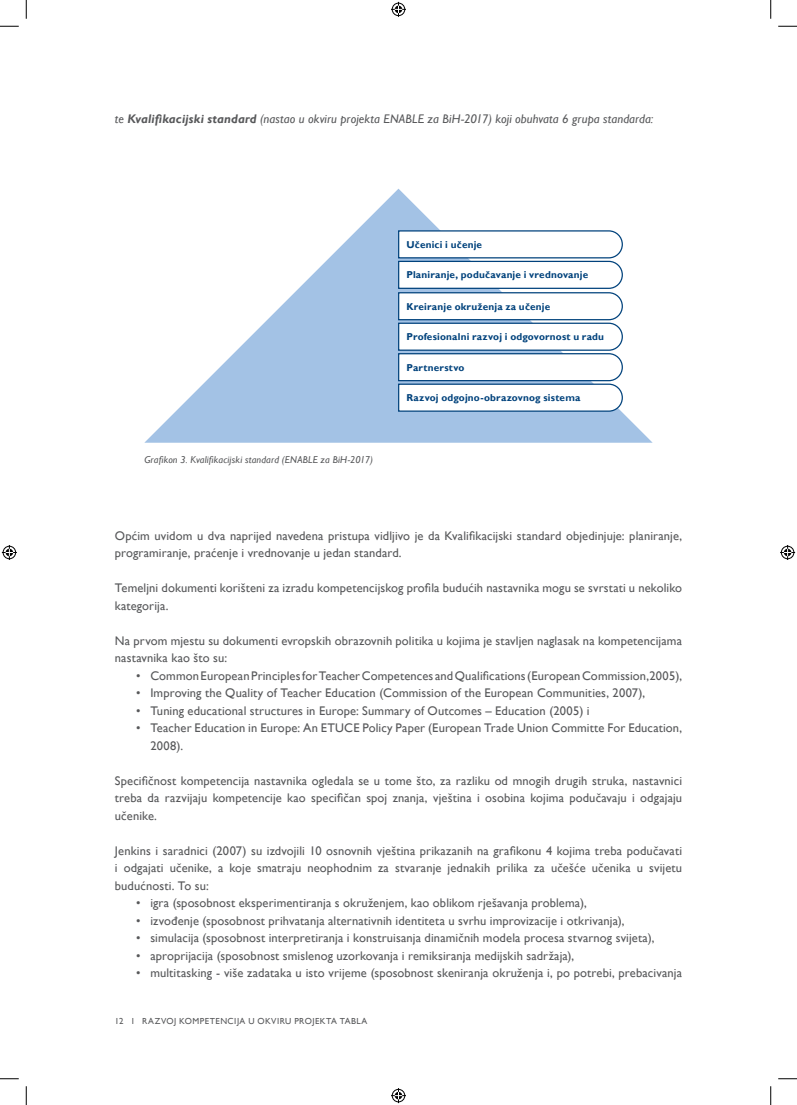
<style>
.page{position:relative;width:797px;height:1105px;background:#fff}
.page>*{position:absolute;margin:0;border:0;box-sizing:border-box;transform-origin:0 0}
.t1{font:12.5px/17.5px "Gill Sans";letter-spacing:.01em;color:#57585a}
.t2{font:italic 12.5px "Gill Sans";letter-spacing:.01em;color:#57585a}
.t3{font:700 10px "Gill Sans";letter-spacing:.02em;color:#01427c}
.t4{font:italic 10px "Gill Sans";letter-spacing:.02em;color:#57585a}
.t5{font:8.75px "Gill Sans";letter-spacing:.055em;color:#57585a}
.s1{font-weight:700}
</style>
<div class="page">
<svg style="left:144px;top:189px;width:508px;height:254px"></svg>
<svg style="left:397px;top:230px;width:226px;height:182px"></svg>
<svg style="left:0;top:25px;width:19px;height:2px"></svg>
<svg style="left:778px;top:25px;width:19px;height:2px"></svg>
<svg style="left:0;top:1078px;width:19px;height:1px"></svg>
<svg style="left:778px;top:1078px;width:19px;height:1px"></svg>
<svg style="left:25px;top:0;width:2px;height:19px"></svg>
<svg style="left:25px;top:1086px;width:2px;height:19px"></svg>
<svg style="left:770px;top:0;width:1px;height:19px"></svg>
<svg style="left:770px;top:1086px;width:1px;height:19px"></svg>
<svg style="left:391px;top:2px;width:15px;height:15px"></svg>
<svg style="left:391px;top:1088px;width:15px;height:15px"></svg>
<svg style="left:2px;top:545px;width:15px;height:15px"></svg>
<svg style="left:780px;top:545px;width:15px;height:15px"></svg>
<p class="t2" style="left:115px;top:112px;width:540px">te <span class="s1">Kvalifikacijski standard</span> (nastao u okviru projekta ENABLE za BiH-2017) koji obuhvata 6 grupa standarda:</p>
<p class="t3" style="left:406px;top:238px;width:77px">Učenici i učenje</p>
<p class="t3" style="left:406px;top:269px;width:183px">Planiranje, podučavanje i vrednovanje</p>
<p class="t3" style="left:406px;top:300px;width:145px">Kreiranje okruženja za učenje</p>
<p class="t3" style="left:406px;top:331px;width:199px">Profesionalni razvoj i odgovornost u radu</p>
<p class="t4" style="left:144px;top:454px;width:230px">Grafikon 3. Kvalifikacijski standard (ENABLE za BiH-2017)</p>
<p class="t3" style="left:406px;top:361px;width:60px">Partnerstvo</p>
<p class="t3" style="left:406px;top:392px;width:176px">Razvoj odgojno-obrazovnog sistema</p>
<p class="t1" style="left:115px;top:527px;width:568px">Općim uvidom u dva naprijed navedena pristupa vidljivo je da Kvalifikacijski standard objedinjuje: planiranje, programiranje, praćenje i vrednovanje u jedan standard.</p>
<p class="t1" style="left:115px;top:580px;width:568px">Temeljni dokumenti korišteni za izradu kompetencijskog profila budućih nastavnika mogu se svrstati u nekoliko kategorija.</p>
<p class="t1" style="left:115px;top:632px;width:568px">Na prvom mjestu su dokumenti evropskih obrazovnih politika u kojima je stavljen naglasak na kompetencijama nastavnika kao što su:</p>
<p class="t1" style="left:136px;top:667px;width:547px">• Common European Principles for Teacher Competences and Qualifications (European Commission,2005),</p>
<p class="t1" style="left:136px;top:685px;width:510px">• Improving the Quality of Teacher Education (Commission of the European Communities, 2007),</p>
<p class="t1" style="left:136px;top:702px;width:455px">• Tuning educational structures in Europe: Summary of Outcomes – Education (2005) i</p>
<p class="t1" style="left:150px;top:720px;width:533px;text-indent:-14px">• Teacher Education in Europe: An ETUCE Policy Paper (European Trade Union Committe For Education,<br>2008).</p>
<p class="t1" style="left:115px;top:772px;width:568px;text-align:justify">Specifičnost kompetencija nastavnika ogledala se u tome što, za razliku od mnogih drugih struka, nastavnici treba da razvijaju kompetencije kao specifičan spoj znanja, vještina i osobina kojima podučavaju i odgajaju učenike.</p>
<p class="t1" style="left:115px;top:842px;width:568px;text-align:justify">Jenkins i saradnici (2007) su izdvojili 10 osnovnih vještina prikazanih na grafikonu 4 kojima treba podučavati i odgajati učenike, a koje smatraju neophodnim za stvaranje jednakih prilika za učešće učenika u svijetu budućnosti. To su:</p>
<p class="t1" style="left:136px;top:895px;width:452px">• igra (sposobnost eksperimentiranja s okruženjem, kao oblikom rješavanja problema),</p>
<p class="t1" style="left:136px;top:912px;width:490px">• izvođenje (sposobnost prihvatanja alternativnih identiteta u svrhu improvizacije i otkrivanja),</p>
<p class="t1" style="left:136px;top:930px;width:519px">• simulacija (sposobnost interpretiranja i konstruisanja dinamičnih modela procesa stvarnog svijeta),</p>
<p class="t1" style="left:136px;top:947px;width:440px">• aproprijacija (sposobnost smislenog uzorkovanja i remiksiranja medijskih sadržaja),</p>
<p class="t1" style="left:136px;top:965px;width:547px">• multitasking - više zadataka u isto vrijeme (sposobnost skeniranja okruženja i, po potrebi, prebacivanja</p>
<p class="t5" style="left:115px;top:1016px;width:254px">12 I RAZVOJ KOMPETENCIJA U OKVIRU PROJEKTA TABLA</p>
</div>
